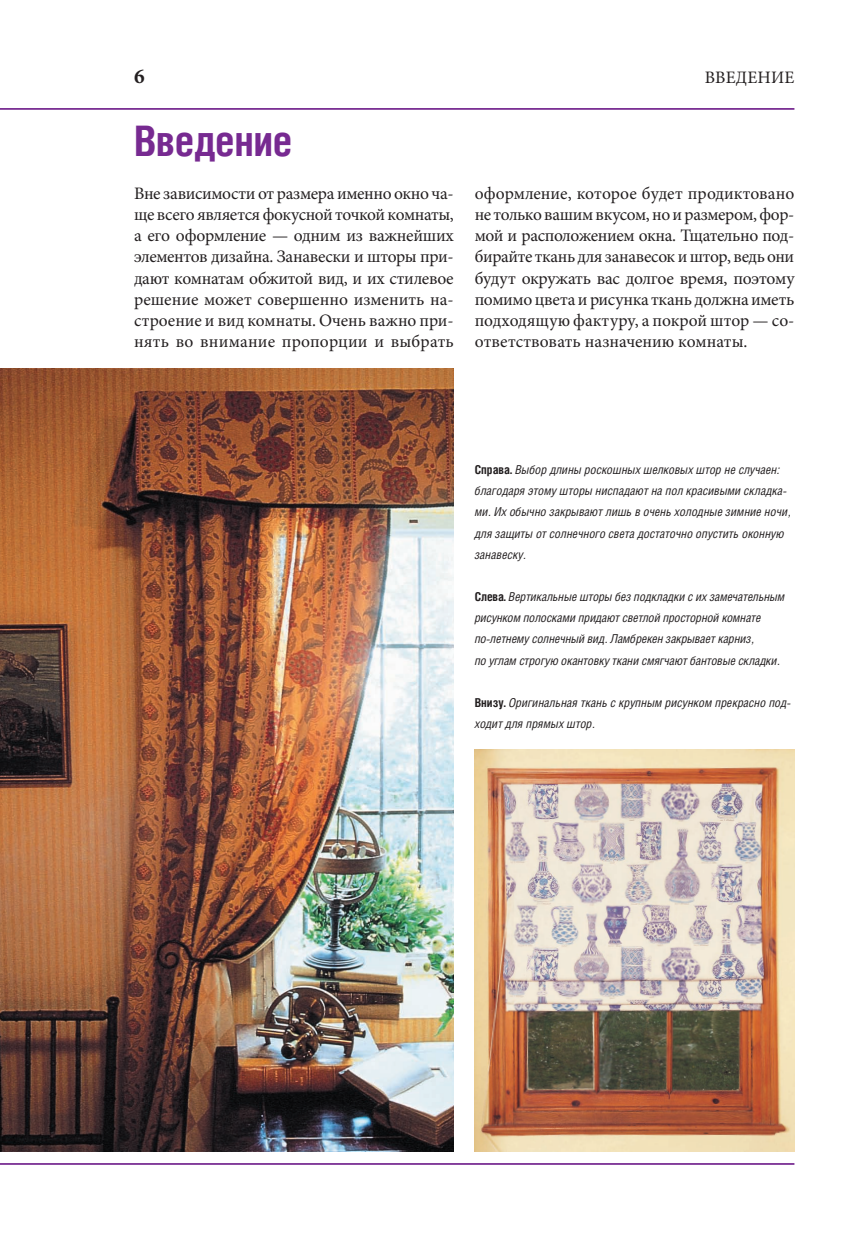
<style>
.page{position:relative;width:859px;height:1241px;background:#fff}
.page>*{position:absolute;margin:0;border:0;box-sizing:border-box;transform-origin:0 0}
.t1{font:700 42px "Helios Cond";letter-spacing:-.01em;color:#772a91}
.t2{font:700 21px "Minion Pro";color:#231f20}
.t3{font:17.5px/21.2px "Minion Pro";color:#231f20;text-align:justify}
.t4{font:italic 12.25px/21.2px "Helios Cond";color:#231f20}
.s1{font-weight:700;font-style:normal}
</style>
<div class="page">
<img style="left:0;top:368px;width:453px;height:783px">
<img style="left:474px;top:749px;width:320px;height:402px">
<hr style="left:0;top:108px;width:794px;height:2px;background:#772a91">
<hr style="left:0;top:1162px;width:794px;height:2px;background:#772a91">
<p class="t2" style="left:134px;top:64px;width:12px">6</p>
<p class="t3" style="left:704px;top:69px;width:91px">ВВЕДЕНИЕ</p>
<h1 class="t1" style="left:134px;top:126px;width:160px">Введение</h1>
<p class="t3" style="left:134px;top:184px;width:321px">Вне зависимости от размера именно окно ча&shy;ще всего является фокусной точкой комнаты, а его оформление — одним из важнейших элементов дизайна. Занавески и шторы при&shy;дают комнатам обжитой вид, и их стилевое решение может совершенно изменить на&shy;строение и вид комнаты. Очень важно при&shy;нять во внимание пропорции и выбрать</p>
<p class="t3" style="left:474px;top:184px;width:321px">оформление, которое будет продиктовано не только вашим вкусом, но и размером, фор&shy;мой и расположением окна. Тщательно под&shy;бирайте ткань для занавесок и штор, ведь они будут окружать вас долгое время, поэтому помимо цвета и рисунка ткань должна иметь подходящую фактуру, а покрой штор — со&shy;ответствовать назначению комнаты.</p>
<p class="t4" style="left:474px;top:460px;width:317px"><span class="s1">Справа.</span> Выбор длины роскошных шелковых штор не случаен: благодаря этому шторы ниспадают на пол красивыми складка&shy;ми. Их обычно закрывают лишь в очень холодные зимние ночи, для защиты от солнечного света достаточно опустить оконную занавеску.</p>
<p class="t4" style="left:474px;top:587px;width:312px"><span class="s1">Слева.</span> Вертикальные шторы без подкладки с их замечательным рисунком полосками придают светлой просторной комнате по-летнему солнечный вид. Ламбрекен закрывает карниз,<br>по углам строгую окантовку ткани смягчают бантовые складки.</p>
<p class="t4" style="left:474px;top:693px;width:317px"><span class="s1">Внизу.</span> Оригинальная ткань с крупным рисунком прекрасно под&shy;ходит для прямых штор.</p>
</div>
